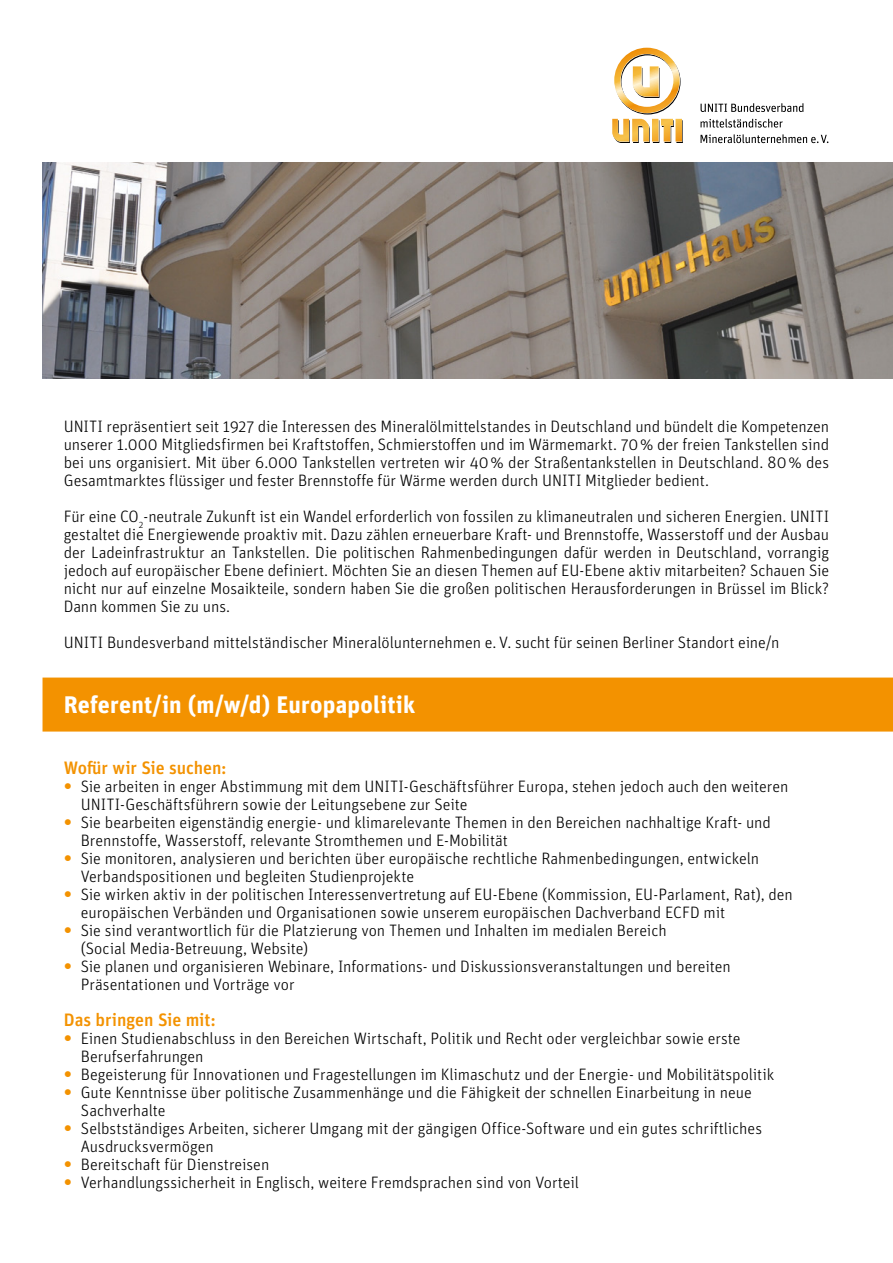
<style>
.page{position:relative;width:893px;height:1263px;background:#fff}
.page>*{position:absolute;margin:0;border:0;box-sizing:border-box;transform-origin:0 0}
.t1{font:700 24px "Unit OT";letter-spacing:.01em;color:#fff}
.t2{font:500 18px "Unit OT";letter-spacing:-.005em;color:#f39200}
.t3{font:300 16.5px/18px "Unit";letter-spacing:-.005em;color:#000}
.s1{font-family:"Helvetica Neue LT Pro";font-weight:400;font-stretch:condensed;color:#f39200}
</style>
<div class="page">
<div style="left:43px;top:677px;width:850px;height:54px;background:#f39200"></div>
<svg style="left:701px;top:103px;width:102px;height:9px"></svg>
<svg style="left:701px;top:119px;width:82px;height:9px"></svg>
<svg style="left:701px;top:134px;width:127px;height:9px"></svg>
<svg style="left:612px;top:48px;width:71px;height:95px"></svg>
<img style="left:43px;top:162px;width:850px;height:216px">
<p class="t3" style="left:64px;top:417px;width:767px;text-align:justify">UNITI repräsentiert seit 1927 die Interessen des Mineralölmittelstandes in Deutschland und bündelt die Kompetenzen unserer 1.000 Mitgliedsfirmen bei Kraftstoffen, Schmierstoffen und im Wärmemarkt. 70% der freien Tankstellen sind bei uns organisiert. Mit über 6.000 Tankstellen vertreten wir 40% der Straßentankstellen in Deutschland. 80% des Gesamtmarktes flüssiger und fester Brennstoffe für Wärme werden durch UNITI Mitglieder bedient.</p>
<p class="t3" style="left:64px;top:507px;width:767px;text-align:justify">Für eine CO<sub>2</sub>-neutrale Zukunft ist ein Wandel erforderlich von fossilen zu klimaneutralen und sicheren Energien. UNITI gestaltet die Energiewende proaktiv mit. Dazu zählen erneuerbare Kraft- und Brennstoffe, Wasserstoff und der Ausbau der Ladeinfrastruktur an Tankstellen. Die politischen Rahmenbedingungen dafür werden in Deutschland, vorrangig jedoch auf europäischer Ebene definiert. Möchten Sie an diesen Themen auf EU-Ebene aktiv mitarbeiten? Schauen Sie nicht nur auf einzelne Mosaikteile, sondern haben Sie die großen politischen Herausforderungen in Brüssel im Blick?<br>Dann kommen Sie zu uns.</p>
<p class="t3" style="left:64px;top:633px;width:717px">UNITI Bundesverband mittelständischer Mineralölunternehmen e. V. sucht für seinen Berliner Standort eine/n</p>
<p class="t1" style="left:64px;top:689px;width:353px">Referent/in (m/w/d) Europapolitik</p>
<p class="t2" style="left:64px;top:756px;width:165px">Wofür wir Sie suchen:</p>
<p class="t3" style="left:81px;top:777px;width:709px;text-indent:-17px"><span class="s1">•</span> Sie arbeiten in enger Abstimmung mit dem UNITI-Geschäftsführer Europa, stehen jedoch auch den weiteren<br>UNITI-Geschäftsführern sowie der Leitungsebene zur Seite</p>
<p class="t3" style="left:81px;top:813px;width:692px;text-indent:-17px"><span class="s1">•</span> Sie bearbeiten eigenständig energie- und klimarelevante Themen in den Bereichen nachhaltige Kraft- und<br>Brennstoffe, Wasserstoff, relevante Stromthemen und E-Mobilität</p>
<p class="t3" style="left:81px;top:849px;width:680px;text-indent:-17px"><span class="s1">•</span> Sie monitoren, analysieren und berichten über europäische rechtliche Rahmenbedingungen, entwickeln<br>Verbandspositionen und begleiten Studienprojekte</p>
<p class="t3" style="left:81px;top:885px;width:714px;text-indent:-17px"><span class="s1">•</span> Sie wirken aktiv in der politischen Interessenvertretung auf EU-Ebene (Kommission, EU-Parlament, Rat), den europäischen Verbänden und Organisationen sowie unserem europäischen Dachverband ECFD mit</p>
<p class="t3" style="left:81px;top:921px;width:587px;text-indent:-17px"><span class="s1">•</span> Sie sind verantwortlich für die Platzierung von Themen und Inhalten im medialen Bereich (Social Media-Betreuung, Website)</p>
<p class="t3" style="left:81px;top:957px;width:651px;text-indent:-17px"><span class="s1">•</span> Sie planen und organisieren Webinare, Informations- und Diskussionsveranstaltungen und bereiten<br>Präsentationen und Vorträge vor</p>
<p class="t2" style="left:64px;top:1008px;width:154px">Das bringen Sie mit:</p>
<p class="t3" style="left:81px;top:1029px;width:661px;text-indent:-17px"><span class="s1">•</span> Einen Studienabschluss in den Bereichen Wirtschaft, Politik und Recht oder vergleichbar sowie erste<br>Berufserfahrungen</p>
<p class="t3" style="left:64px;top:1065px;width:712px"><span class="s1">•</span> Begeisterung für Innovationen und Fragestellungen im Klimaschutz und der Energie- und Mobilitätspolitik</p>
<p class="t3" style="left:81px;top:1083px;width:673px;text-indent:-17px"><span class="s1">•</span> Gute Kenntnisse über politische Zusammenhänge und die Fähigkeit der schnellen Einarbeitung in neue<br>Sachverhalte</p>
<p class="t3" style="left:81px;top:1119px;width:683px;text-indent:-17px"><span class="s1">•</span> Selbstständiges Arbeiten, sicherer Umgang mit der gängigen Office-Software und ein gutes schriftliches<br>Ausdrucksvermögen</p>
<p class="t3" style="left:64px;top:1155px;width:207px"><span class="s1">•</span> Bereitschaft für Dienstreisen</p>
<p class="t3" style="left:64px;top:1173px;width:517px"><span class="s1">•</span> Verhandlungssicherheit in Englisch, weitere Fremdsprachen sind von Vorteil</p>
</div>
